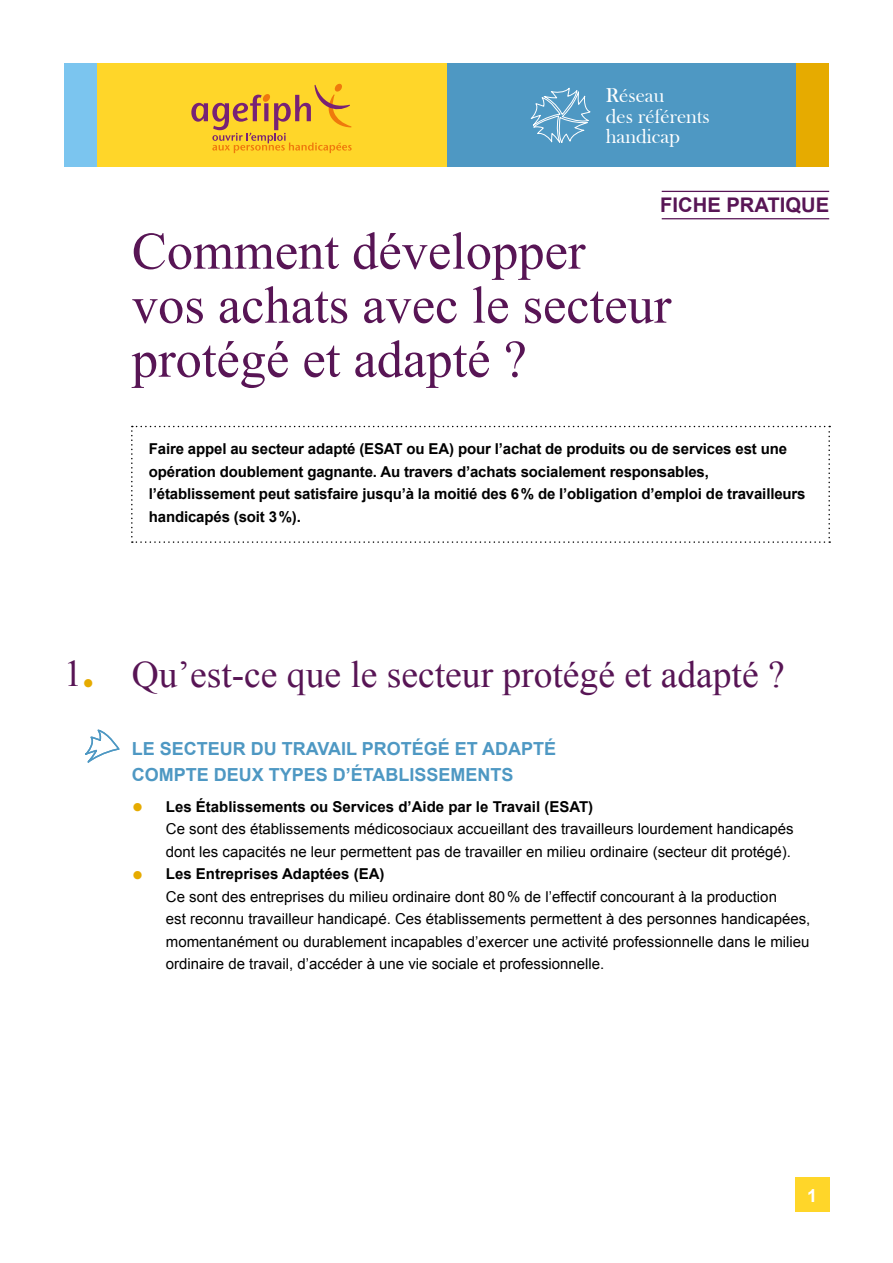
<style>
.page{position:relative;width:893px;height:1263px;background:#fff}
.page>*{position:absolute;margin:0;border:0;box-sizing:border-box;transform-origin:0 0}
.t1{font:52.5px/54px "Times New Roman";color:#581555}
.t2{font:37.5px "Times New Roman";color:#581555}
.t3{font:20.55px/20.5px "Bask Old Face";color:#fff}
.t4{font:700 20.25px "Arial";color:#581555}
.t5{font:700 18px/25.5px "Arial";color:#4e98c3}
.t6{font:700 18px "Arial";color:#fff}
.t7{font:15px/22.5px "Arial";color:#000}
.t8{font:700 15px/22.5px "Arial";letter-spacing:-.01em;color:#000}
.s1{font-size:33px;color:#e6ab00}
.s2{font-weight:700}
</style>
<div class="page">
<div style="left:795px;top:1178px;width:34px;height:34px;background:#ffd629"></div>
<svg style="left:131px;top:426px;width:699px;height:117px"></svg>
<svg style="left:85px;top:729px;width:35px;height:34px"></svg>
<div style="left:64px;top:64px;width:33px;height:103px;background:#7bc5ef"></div>
<div style="left:796px;top:64px;width:33px;height:103px;background:#e6ab00"></div>
<div style="left:446px;top:64px;width:350px;height:103px;background:#4e98c3"></div>
<svg style="left:530px;top:88px;width:61px;height:55px"></svg>
<div style="left:97px;top:64px;width:349px;height:103px;background:#ffd629"></div>
<svg style="left:191px;top:83px;width:161px;height:70px"></svg>
<hr style="left:662px;top:218px;width:167px;height:1px;background:#581555">
<hr style="left:662px;top:191px;width:167px;height:1px;background:#581555">
<h3 class="t3" style="left:606px;top:85px;width:105px">Réseau<br>des référents handicap</h3>
<h3 class="t4" style="left:660px;top:192px;width:170px">FICHE PRATIQUE</h3>
<h1 class="t1" style="left:132px;top:223px;width:541px">Comment développer vos achats avec le secteur protégé et adapté ?</h1>
<p class="t8" style="left:149px;top:438px;width:658px">Faire appel au secteur adapté (ESAT ou EA) pour l’achat de produits ou de services est une opération doublement gagnante. Au travers d’achats socialement responsables, l’établissement peut satisfaire jusqu’à la moitié des 6% de l’obligation d’emploi de travailleurs handicapés (soit 3%).</p>
<h2 class="t2" style="left:64px;top:649px;width:32px">1<sub>•</sub></h2>
<h2 class="t2" style="left:132px;top:649px;width:654px">Qu’est-ce que le secteur protégé et adapté ?</h2>
<p class="t5" style="left:132px;top:737px;width:426px">LE SECTEUR DU TRAVAIL PROTÉGÉ ET ADAPTÉ<br>COMPTE DEUX TYPES D’ÉTABLISSEMENTS</p>
<p class="t7" style="left:166px;top:795px;width:629px;text-indent:-34px"><span class="s1">•</span> <span class="s2">Les Établissements ou Services d’Aide par le Travail (ESAT)<br></span>Ce sont des établissements médicosociaux accueillant des travailleurs lourdement handicapés dont les capacités ne leur permettent pas de travailler en milieu ordinaire (secteur dit protégé).</p>
<p class="t7" style="left:166px;top:863px;width:646px;text-indent:-34px"><span class="s1">•</span> <span class="s2">Les Entreprises Adaptées (EA)<br></span>Ce sont des entreprises du milieu ordinaire dont 80% de l’effectif concourant à la production<br>est reconnu travailleur handicapé. Ces établissements permettent à des personnes handicapées, momentanément ou durablement incapables d’exercer une activité professionnelle dans le milieu ordinaire de travail, d’accéder à une vie sociale et professionnelle.</p>
<p class="t6" style="left:807px;top:1183px;width:12px">1</p>
</div>
